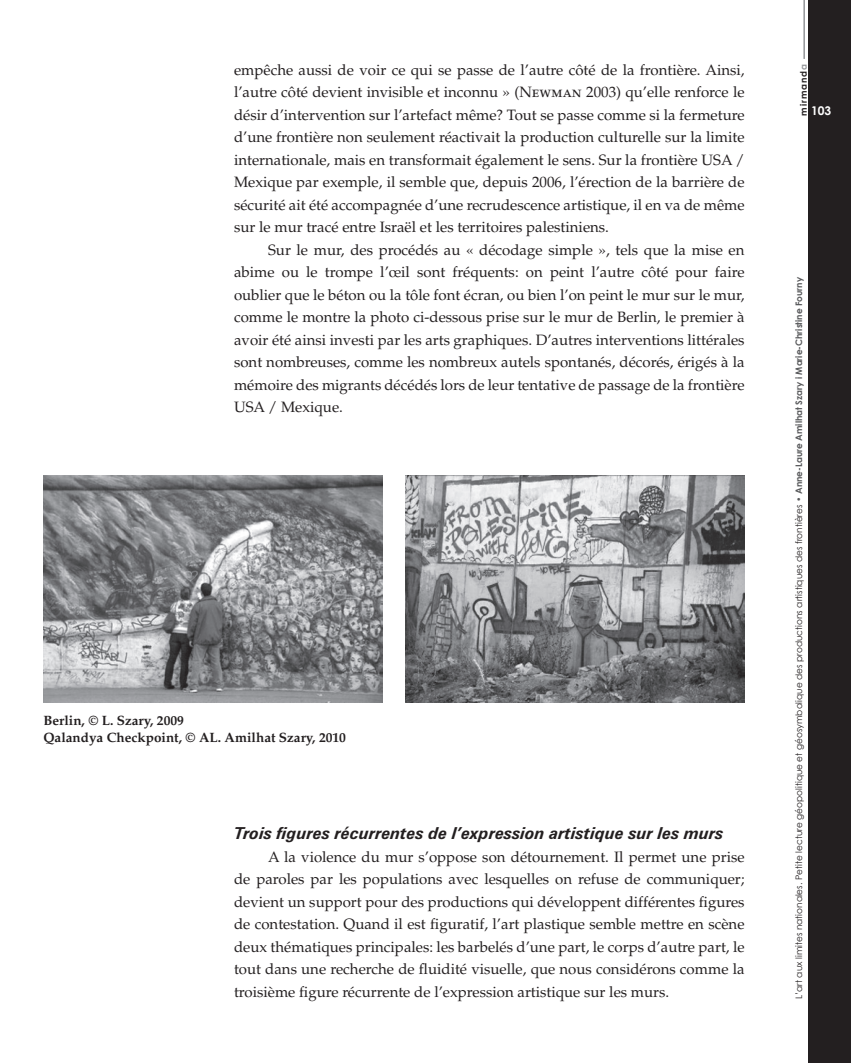
<style>
.page{position:relative;width:851px;height:1063px;background:#fff}
.page>*{position:absolute;margin:0;border:0;box-sizing:border-box;transform-origin:0 0}
.t1{font:italic 700 16.5px "Zurich BT";color:#231f20}
.t2{font:15px/22.5px "Palatino LT Std";color:#231f20;text-align:justify}
.t3{font:700 13.5px/16.5px "Palatino LT Std";color:#231f20}
.t4{font:700 12px "Century Gothic";color:#fff}
.t5{font:9px "Century Gothic";color:#231f20}
.t6{font:700 9px "Century Gothic";letter-spacing:.105em;color:#231f20}
.s1{color:#939598}
.s2{color:#57585a}
.s3{font-weight:700;color:#57585a}
</style>
<div class="page">
<div style="left:808px;top:0;width:42px;height:1063px;background:#231f20"></div>
<hr style="left:803px;top:0;width:1px;height:59px;background:#939598">
<img style="left:43px;top:476px;width:339px;height:227px">
<img style="left:406px;top:476px;width:338px;height:226px">
<p class="t2" style="left:234px;top:59px;width:512px">empêche aussi de voir ce qui se passe de l’autre côté de la frontière. Ainsi, l’autre côté devient invisible et inconnu » (Newman 2003) qu’elle renforce le désir d’intervention sur l’artefact même? Tout se passe comme si la fermeture d’une frontière non seulement réactivait la production culturelle sur la limite internationale, mais en transformait également le sens. Sur la frontière USA / Mexique par exemple, il semble que, depuis 2006, l’érection de la barrière de sécurité ait été accompagnée d’une recrudescence artistique, il en va de même sur le mur tracé entre Israël et les territoires palestiniens.</p>
<p class="t2" style="left:234px;top:239px;width:512px;text-indent:34px">Sur le mur, des procédés au « décodage simple », tels que la mise en abime ou le trompe l’œil sont fréquents: on peint l’autre côté pour faire oublier que le béton ou la tôle font écran, ou bien l’on peint le mur sur le mur, comme le montre la photo ci-dessous prise sur le mur de Berlin, le premier à avoir été ainsi investi par les arts graphiques. D’autres interventions littérales sont nombreuses, comme les nombreux autels spontanés, décorés, érigés à la mémoire des migrants décédés lors de leur tentative de passage de la frontière USA / Mexique.</p>
<p class="t3" style="left:43px;top:712px;width:304px">Berlin, © L. Szary, 2009<br>Qalandya Checkpoint, © AL. Amilhat Szary, 2010</p>
<p class="t1" style="left:234px;top:823px;width:491px">Trois figures récurrentes de l’expression artistique sur les murs</p>
<p class="t2" style="left:234px;top:846px;width:512px;text-indent:34px">A la violence du mur s’oppose son détournement. Il permet une prise de paroles par les populations avec lesquelles on refuse de communiquer; devient un support pour des productions qui développent différentes figures de contestation. Quand il est figuratif, l’art plastique semble mettre en scène deux thématiques principales: les barbelés d’une part, le corps d’autre part, le tout dans une recherche de fluidité visuelle, que nous considérons comme la troisième figure récurrente de l’expression artistique sur les murs.</p>
<p class="t6" style="left:797px;top:116px;width:53px;rotate:-90deg">mirmand<span class="s1">a</span></p>
<p class="t4" style="left:811px;top:103px;width:22px">103</p>
<p class="t5" style="left:793px;top:999px;width:724px;rotate:-90deg">L’art aux limites nationales. Petite lecture géopolitique et géosymbolique des productions artistiques des frontières <span class="s2">•</span> <span class="s3">Anne-Laure Amilhat Szary i Marie-Christine Fourny</span></p>
</div>
